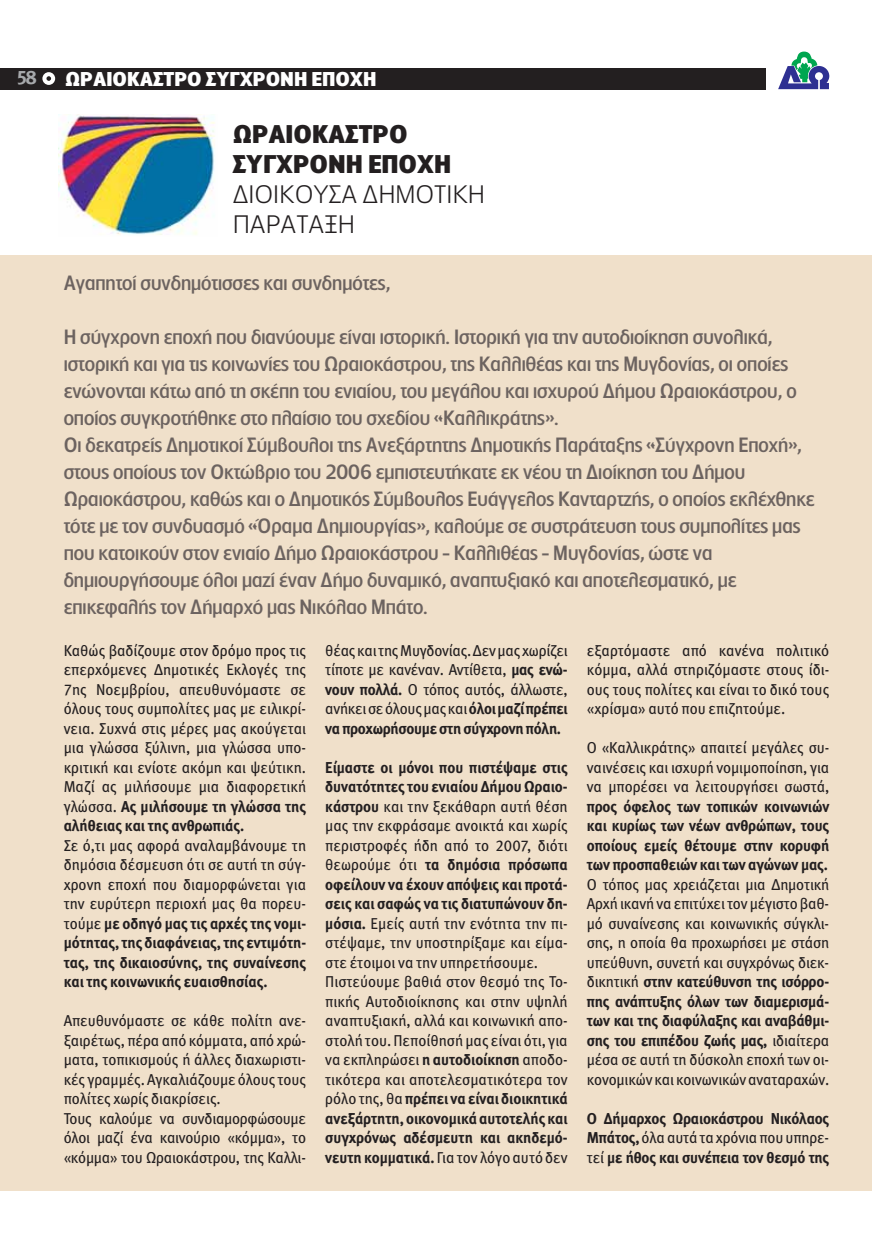
<style>
.page{position:relative;width:893px;height:1233px;background:#fff}
.page>*{position:absolute;margin:0;border:0;box-sizing:border-box;transform-origin:0 0}
.t1{font:300 24px/30px "PF Lounge";color:#231f20;scale:1.1 1}
.t2{font:700 24px/30px "PF Lounge";color:#231f20;scale:1.1 1}
.t3{font:500 19.5px/27px "PF Lounge";color:#6c6360}
.t4{font:19.5px "Meta Bold Greek LF";color:#a7a9ac}
.t5{font:700 18.75px "PF Lounge";color:#fff;scale:1.1 1}
.t6{font:15.75px/19.5px "Meta Book Greek LF";letter-spacing:-.005em;color:#231f20;text-align:justify;scale:.95 1}
.t7{font:15.75px/19.5px "Meta Bold Greek LF";color:#231f20;text-align:justify;scale:.95 1}
.s1{font-family:"Meta Book Greek LF"}
.s2{font-family:"Meta Bold Greek LF"}
</style>
<div class="page">
<div style="left:0;top:68px;width:765px;height:21px;background:#231f20"></div>
<div style="left:0;top:255px;width:872px;height:935px;background:#f0e0ca"></div>
<svg style="left:42px;top:72px;width:13px;height:13px"></svg>
<svg style="left:46px;top:76px;width:5px;height:5px"></svg>
<svg style="left:778px;top:52px;width:51px;height:37px"></svg>
<img style="left:59px;top:114px;width:156px;height:121px">
<p class="t4" style="left:16px;top:69px;width:22px">58</p>
<p class="t5" style="left:65px;top:69px;width:284px">ΩΡΑΙΟΚΑΣΤΡΟ ΣΥΓΧΡΟΝΗ ΕΠΟΧΗ</p>
<h1 class="t2" style="left:233px;top:119px;width:200px">ΩΡΑΙΟΚΑΣΤΡΟ<br>ΣΥΓΧΡΟΝΗ ΕΠΟΧΗ</h1>
<h1 class="t1" style="left:233px;top:179px;width:231px">ΔΙΟΙΚΟΥΣΑ ΔΗΜΟΤΙΚΗ<br>ΠΑΡΑΤΑΞΗ</h1>
<p class="t3" style="left:64px;top:270px;width:328px">Αγαπητοί συνδημότισσες και συνδημότες,</p>
<p class="t3" style="left:64px;top:324px;width:752px">Η σύγχρονη εποχή που διανύουμε είναι ιστορική. Ιστορική για την αυτοδιοίκηση συνολικά, ιστορική και για τις κοινωνίες του Ωραιοκάστρου, της Καλλιθέας και της Μυγδονίας, οι οποίες ενώνονται κάτω από τη σκέπη του ενιαίου, του μεγάλου και ισχυρού Δήμου Ωραιοκάστρου, ο οποίος συγκροτήθηκε στο πλαίσιο του σχεδίου «Καλλικράτης».<br>Οι δεκατρείς Δημοτικοί Σύμβουλοι της Ανεξάρτητης Δημοτικής Παράταξης «Σύγχρονη Εποχή», στους οποίους τον Οκτώβριο του 2006 εμπιστευτήκατε εκ νέου τη Διοίκηση του Δήμου Ωραιοκάστρου, καθώς και ο Δημοτικός Σύμβουλος Ευάγγελος Κανταρτζής, ο οποίος εκλέχθηκε τότε με τον συνδυασμό «Όραμα Δημιουργίας», καλούμε σε συστράτευση τους συμπολίτες μας που κατοικούν στον ενιαίο Δήμο Ωραιοκάστρου - Καλλιθέας - Μυγδονίας, ώστε να δημιουργήσουμε όλοι μαζί έναν Δήμο δυναμικό, αναπτυξιακό και αποτελεσματικό, με επικεφαλής τον Δήμαρχό μας Νικόλαο Μπάτο.</p>
<p class="t6" style="left:64px;top:642px;width:257px">Καθώς βαδίζουμε στον δρόμο προς τις επερχόμενες Δημοτικές Εκλογές της 7ης Νοεμβρίου, απευθυνόμαστε σε όλους τους συμπολίτες μας με ειλικρί&shy;νεια. Συχνά στις μέρες μας ακούγεται μια γλώσσα ξύλινη, μια γλώσσα υπο&shy;κριτική και ενίοτε ακόμη και ψεύτικη.<br>Μαζί ας μιλήσουμε μια διαφορετική</p>
<p class="t7" style="left:64px;top:798px;width:257px"><span class="s1">γλώσσα.</span> Ας μιλήσουμε τη γλώσσα της αλήθειας και της ανθρωπιάς.</p>
<p class="t6" style="left:64px;top:837px;width:257px">Σε ό,τι μας αφορά αναλαμβάνουμε τη δημόσια δέσμευση ότι σε αυτή τη σύγ&shy;χρονη εποχή που διαμορφώνεται για την ευρύτερη περιοχή μας θα πορευ-</p>
<p class="t7" style="left:64px;top:915px;width:257px"><span class="s1">τούμε</span> με οδηγό μας τις αρχές της νομι&shy;μότητας, της διαφάνειας, της εντιμότη&shy;τας, της δικαιοσύνης, της συναίνεσης και της κοινωνικής ευαισθησίας.</p>
<p class="t6" style="left:64px;top:1012px;width:257px;text-align:left">Απευθυνόμαστε σε κάθε πολίτη ανε&shy;ξαιρέτως, πέρα από κόμματα, από χρώ&shy;ματα, τοπικισμούς ή άλλες διαχωριστι&shy;κές γραμμές. Αγκαλιάζουμε όλους τους πολίτες χωρίς διακρίσεις.<br>Τους καλούμε να συνδιαμορφώσουμε όλοι μαζί ένα καινούριο «κόμμα», το «κόμμα» του Ωραιοκάστρου, της Καλλι-</p>
<p class="t6" style="left:325px;top:642px;width:257px">θέας και της Μυγδονίας. Δεν μας χωρίζει τίποτε με κανέναν. Αντίθετα, <span class="s2">μας ενώ&shy;νουν πολλά.</span> Ο τόπος αυτός, άλλωστε, ανήκει σε όλους μας και <span class="s2">όλοι μαζί πρέπει</span></p>
<p class="t7" style="left:325px;top:720px;width:250px">να προχωρήσουμε στη σύγχρονη πόλη.</p>
<p class="t7" style="left:325px;top:759px;width:257px">Είμαστε οι μόνοι που πιστέψαμε στις δυνατότητες του ενιαίου Δήμου Ωραιο-</p>
<p class="t6" style="left:325px;top:798px;width:257px"><span class="s2">κάστρου</span> και την ξεκάθαρη αυτή θέση μας την εκφράσαμε ανοικτά και χωρίς περιστροφές ήδη από το 2007, διότι</p>
<p class="t7" style="left:325px;top:856px;width:257px"><span class="s1">θεωρούμε ότι</span> τα δημόσια πρόσωπα οφείλουν να έχουν απόψεις και προτά&shy;σεις και σαφώς να τις διατυπώνουν δη-</p>
<p class="t6" style="left:325px;top:915px;width:257px;text-align:left"><span class="s2">μόσια.</span> Εμείς αυτή την ενότητα την πι&shy;στέψαμε, την υποστηρίξαμε και είμα&shy;στε έτοιμοι να την υπηρετήσουμε.<br>Πιστεύουμε βαθιά στον θεσμό της Το&shy;πικής Αυτοδιοίκησης και στην υψηλή αναπτυξιακή, αλλά και κοινωνική απο&shy;στολή του. Πεποίθησή μας είναι ότι, για να εκπληρώσει <span class="s2">η αυτοδιοίκηση</span> αποδο&shy;τικότερα και αποτελεσματικότερα τον</p>
<p class="t7" style="left:325px;top:1090px;width:257px"><span class="s1">ρόλο της, θα</span> πρέπει να είναι διοικητικά ανεξάρτητη, οικονομικά αυτοτελής και συγχρόνως αδέσμευτη και ακηδεμό-</p>
<p class="t6" style="left:325px;top:1149px;width:257px"><span class="s2">νευτη κομματικά.</span> Για τον λόγο αυτό δεν</p>
<p class="t6" style="left:587px;top:642px;width:257px">εξαρτόμαστε από κανένα πολιτικό κόμμα, αλλά στηριζόμαστε στους ίδι&shy;ους τους πολίτες και είναι το δικό τους «χρίσμα» αυτό που επιζητούμε.</p>
<p class="t6" style="left:587px;top:739px;width:257px">Ο «Καλλικράτης» απαιτεί μεγάλες συ&shy;ναινέσεις και ισχυρή νομιμοποίηση, για να μπορέσει να λειτουργήσει σωστά,</p>
<p class="t7" style="left:587px;top:798px;width:257px">προς όφελος των τοπικών κοινωνιών και κυρίως των νέων ανθρώπων, τους οποίους εμείς θέτουμε στην κορυφή των προσπαθειών και των αγώνων μας.</p>
<p class="t6" style="left:587px;top:876px;width:257px">Ο τόπος μας χρειάζεται μια Δημοτική Αρχή ικανή να επιτύχει τον μέγιστο βαθ&shy;μό συναίνεσης και κοινωνικής σύγκλι&shy;σης, η οποία θα προχωρήσει με στάση υπεύθυνη, συνετή και συγχρόνως διεκ-</p>
<p class="t7" style="left:587px;top:973px;width:257px"><span class="s1">δικητική</span> στην κατεύθυνση της ισόρρο&shy;πης ανάπτυξης όλων των διαμερισμά&shy;των και της διαφύλαξης και αναβάθμι&shy;σης του επιπέδου ζωής μας, <span class="s1">ιδιαίτερα</span></p>
<p class="t6" style="left:587px;top:1051px;width:257px">μέσα σε αυτή τη δύσκολη εποχή των οι&shy;κονομικών και κοινωνικών αναταραχών.</p>
<p class="t7" style="left:587px;top:1110px;width:257px">Ο Δήμαρχος Ωραιοκάστρου Νικόλαος</p>
<p class="t6" style="left:587px;top:1129px;width:256px"><span class="s2">Μπάτος,</span> όλα αυτά τα χρόνια που υπηρε-</p>
<p class="t7" style="left:587px;top:1149px;width:257px"><span class="s1">τεί</span> με ήθος και συνέπεια τον θεσμό της</p>
</div>
